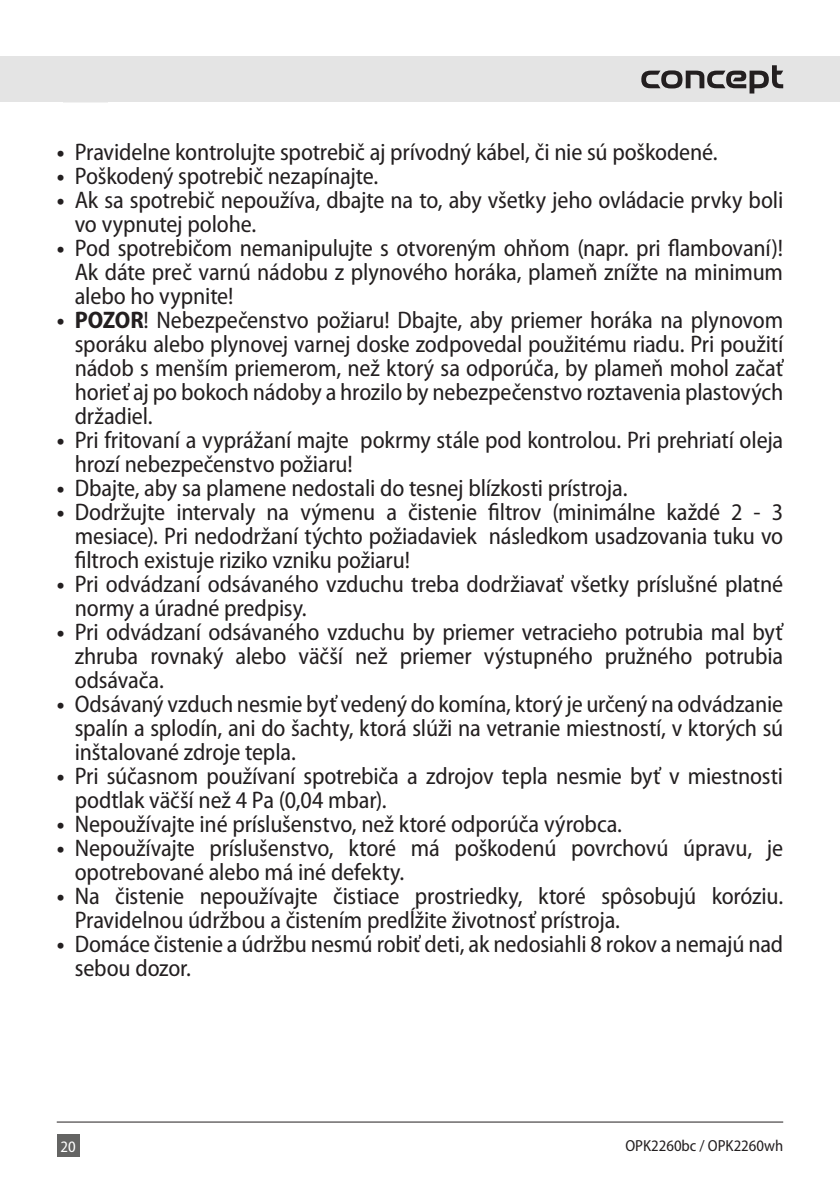
<style>
.page{position:relative;width:840px;height:1191px;background:#fff}
.page>*{position:absolute;margin:0;border:0;box-sizing:border-box;transform-origin:0 0}
.t1{font:semi-condensed 24px/24px "Myriad Pro";letter-spacing:-.005em;color:#231f20}
.t2{font:semi-condensed 16px "Myriad Pro";color:#231f20}
.t3{font:semi-condensed 16px "Myriad Pro";color:#fff}
.s1{font-weight:700}
</style>
<div class="page">
<div style="left:57px;top:1134px;width:22px;height:23px;background:#646463"></div>
<svg style="left:54px;top:56px;width:63px;height:47px"></svg>
<hr style="left:57px;top:1121px;width:725px;height:1px;background:#231f20">
<div style="left:0;top:57px;width:839px;height:45px;background:#e4e4e4"></div>
<svg style="left:641px;top:65px;width:141px;height:29px"></svg>
<p class="t1" style="left:57px;top:140px;width:662px"><span class="s1">•</span> Pravidelne kontrolujte spotrebič aj prívodný kábel, či nie sú poškodené.</p>
<p class="t1" style="left:57px;top:164px;width:323px"><span class="s1">•</span> Poškodený spotrebič nezapínajte.</p>
<p class="t1" style="left:75px;top:188px;width:709px;text-indent:-18px"><span class="s1">•</span> Ak sa spotrebič nepoužíva, dbajte na to, aby všetky jeho ovládacie prvky boli vo vypnutej polohe.</p>
<p class="t1" style="left:75px;top:236px;width:709px;text-align:justify;text-indent:-18px"><span class="s1">•</span> Pod spotrebičom nemanipulujte s otvoreným ohňom (napr. pri flambovaní)!<br>Ak dáte preč varnú nádobu z plynového horáka, plameň znížte na minimum alebo ho vypnite!</p>
<p class="t1" style="left:75px;top:308px;width:709px;text-align:justify;text-indent:-18px"><span class="s1">• POZOR</span>! Nebezpečenstvo požiaru! Dbajte, aby priemer horáka na plynovom sporáku alebo plynovej varnej doske zodpovedal použitému riadu. Pri použití nádob s menším priemerom, než ktorý sa odporúča, by plameň mohol začať horieť aj po bokoch nádoby a hrozilo by nebezpečenstvo roztavenia plastových držadiel.</p>
<p class="t1" style="left:75px;top:428px;width:709px;text-indent:-18px"><span class="s1">•</span> Pri fritovaní a vyprážaní majte pokrmy stále pod kontrolou. Pri prehriatí oleja hrozí nebezpečenstvo požiaru!</p>
<p class="t1" style="left:57px;top:476px;width:572px"><span class="s1">•</span> Dbajte, aby sa plamene nedostali do tesnej blízkosti prístroja.</p>
<p class="t1" style="left:75px;top:500px;width:709px;text-align:justify;text-indent:-18px"><span class="s1">•</span> Dodržujte intervaly na výmenu a čistenie filtrov (minimálne každé 2 - 3 mesiace). Pri nedodržaní týchto požiadaviek následkom usadzovania tuku vo filtroch existuje riziko vzniku požiaru!</p>
<p class="t1" style="left:75px;top:572px;width:709px;text-indent:-18px"><span class="s1">•</span> Pri odvádzaní odsávaného vzduchu treba dodržiavať všetky príslušné platné normy a úradné predpisy.</p>
<p class="t1" style="left:75px;top:620px;width:709px;text-align:justify;text-indent:-18px"><span class="s1">•</span> Pri odvádzaní odsávaného vzduchu by priemer vetracieho potrubia mal byť zhruba rovnaký alebo väčší než priemer výstupného pružného potrubia odsávača.</p>
<p class="t1" style="left:75px;top:692px;width:709px;text-align:justify;text-indent:-18px"><span class="s1">•</span> Odsávaný vzduch nesmie byť vedený do komína, ktorý je určený na odvádzanie spalín a splodín, ani do šachty, ktorá slúži na vetranie miestností, v ktorých sú inštalované zdroje tepla.</p>
<p class="t1" style="left:75px;top:764px;width:709px;text-indent:-18px"><span class="s1">•</span> Pri súčasnom používaní spotrebiča a zdrojov tepla nesmie byť v miestnosti podtlak väčší než 4 Pa (0,04 mbar).</p>
<p class="t1" style="left:57px;top:812px;width:566px"><span class="s1">•</span> Nepoužívajte iné príslušenstvo, než ktoré odporúča výrobca.</p>
<p class="t1" style="left:75px;top:836px;width:709px;text-indent:-18px"><span class="s1">•</span> Nepoužívajte príslušenstvo, ktoré má poškodenú povrchovú úpravu, je opotrebované alebo má iné defekty.</p>
<p class="t1" style="left:75px;top:884px;width:709px;text-indent:-18px"><span class="s1">•</span> Na čistenie nepoužívajte čistiace prostriedky, ktoré spôsobujú koróziu.<br>Pravidelnou údržbou a čistením predĺžite životnosť prístroja.</p>
<p class="t1" style="left:75px;top:932px;width:709px;text-indent:-18px"><span class="s1">•</span> Domáce čistenie a údržbu nesmú robiť deti, ak nedosiahli 8 rokov a nemajú nad sebou dozor.</p>
<p class="t3" style="left:60px;top:1138px;width:17px">20</p>
<p class="t2" style="left:625px;top:1136px;width:159px">OPK2260bc / OPK2260wh</p>
</div>
